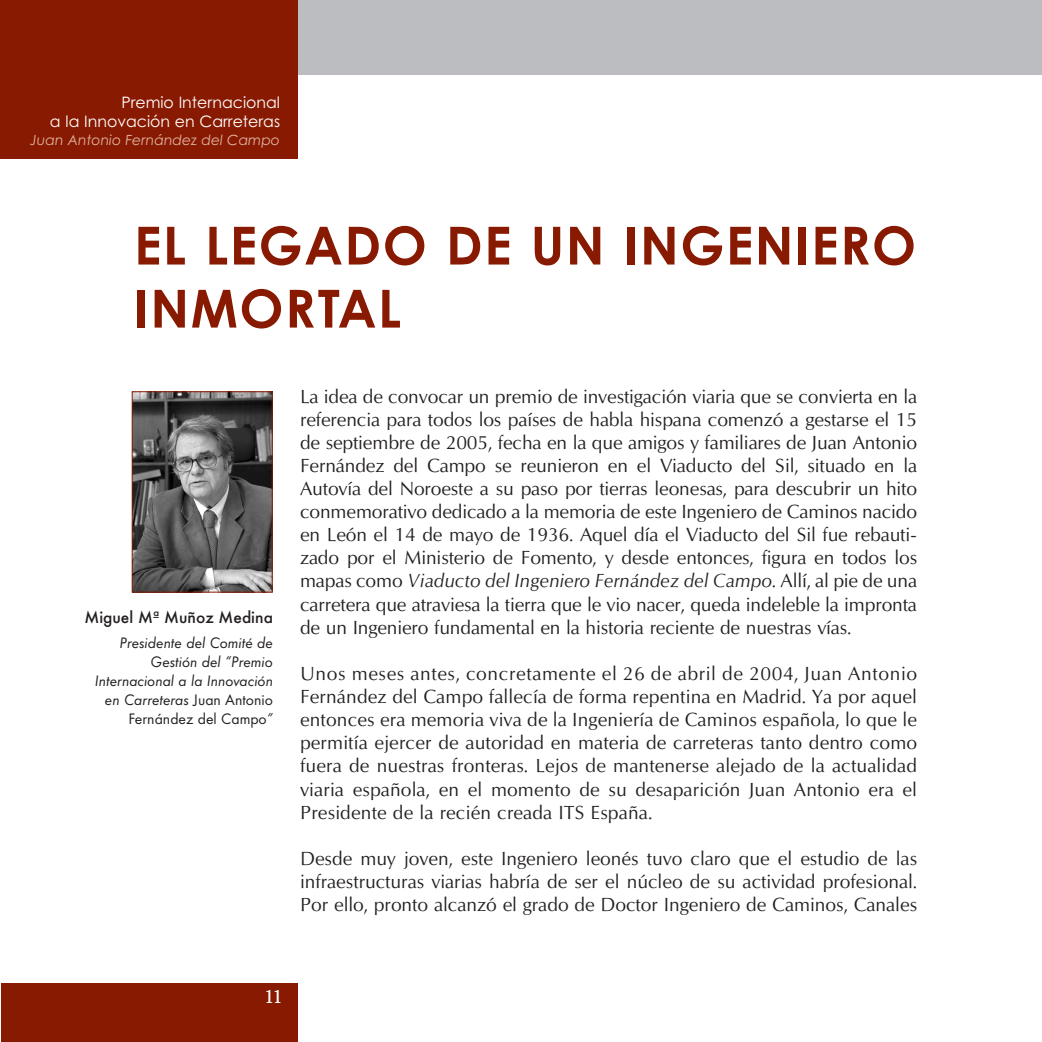
<style>
.page{position:relative;width:1042px;height:1042px;background:#fff}
.page>*{position:absolute;margin:0;border:0;box-sizing:border-box;transform-origin:0 0}
.t1{font:700 52.5px/63px "Century Gothic";letter-spacing:.03em;color:#891a02}
.t2{font:19.25px/23.1px "Chelmsford";color:#231f20;text-align:justify}
.t3{font:700 19.25px "Century Schoolbook";color:#fff;scale:.75 1}
.t4{font:500 17.5px "Futura T";color:#231f20}
.t5{font:italic 15.75px/18.9px "Futura T";color:#231f20;text-align:right}
.t6{font:15.75px/18.9px "Century Gothic";color:#fff;text-align:right}
.t7{font:italic 14px "Century Gothic";color:#deb6a3}
.s1{font-style:normal}
.s2{font-style:italic}
</style>
<div class="page">
<div style="left:0;top:0;width:1041px;height:74px;background:#bcbdc0"></div>
<div style="left:0;top:0;width:298px;height:159px;background:#891a02"></div>
<div style="left:1px;top:982px;width:297px;height:59px;background:#891a02"></div>
<img style="left:134px;top:393px;width:136px;height:197px">
<div style="left:132px;top:391px;width:140px;height:201px;border:1px solid #891a02"></div>
<p class="t6" style="left:50px;top:95px;width:231px">Premio Internacional<br>a la Innovación en Carreteras</p>
<p class="t7" style="left:30px;top:134px;width:251px">Juan Antonio Fernández del Campo</p>
<h1 class="t1" style="left:134px;top:219px;width:783px">EL LEGADO DE UN INGENIERO<br>INMORTAL</h1>
<p class="t4" style="left:84px;top:610px;width:190px">Miguel Mª Muñoz Medina</p>
<p class="t5" style="left:95px;top:634px;width:180px">Presidente del Comité de<br>Gestión del “Premio<br>Internacional a la Innovación en Carreteras <span class="s1">Juan Antonio<br>Fernández del Campo</span>”</p>
<p class="t2" style="left:300px;top:386px;width:618px">La idea de convocar un premio de investigación viaria que se convierta en la referencia para todos los países de habla hispana comenzó a gestarse el 15 de septiembre de 2005, fecha en la que amigos y familiares de Juan Antonio Fernández del Campo se reunieron en el Viaducto del Sil, situado en la Autovía del Noroeste a su paso por tierras leonesas, para descubrir un hito conmemorativo dedicado a la memoria de este Ingeniero de Caminos nacido en León el 14 de mayo de 1936. Aquel día el Viaducto del Sil fue rebauti&shy;zado por el Ministerio de Fomento, y desde entonces, figura en todos los mapas como <span class="s2">Viaducto del Ingeniero Fernández del Campo</span>. Allí, al pie de una carretera que atraviesa la tierra que le vio nacer, queda indeleble la impronta de un Ingeniero fundamental en la historia reciente de nuestras vías.</p>
<p class="t2" style="left:300px;top:663px;width:618px">Unos meses antes, concretamente el 26 de abril de 2004, Juan Antonio Fernández del Campo fallecía de forma repentina en Madrid. Ya por aquel entonces era memoria viva de la Ingeniería de Caminos española, lo que le permitía ejercer de autoridad en materia de carreteras tanto dentro como fuera de nuestras fronteras. Lejos de mantenerse alejado de la actualidad viaria española, en el momento de su desaparición Juan Antonio era el Presidente de la recién creada ITS España.</p>
<p class="t2" style="left:300px;top:848px;width:618px">Desde muy joven, este Ingeniero leonés tuvo claro que el estudio de las infraestructuras viarias habría de ser el núcleo de su actividad profesional.<br>Por ello, pronto alcanzó el grado de Doctor Ingeniero de Caminos, Canales</p>
<p class="t3" style="left:265px;top:988px;width:24px">11</p>
</div>
